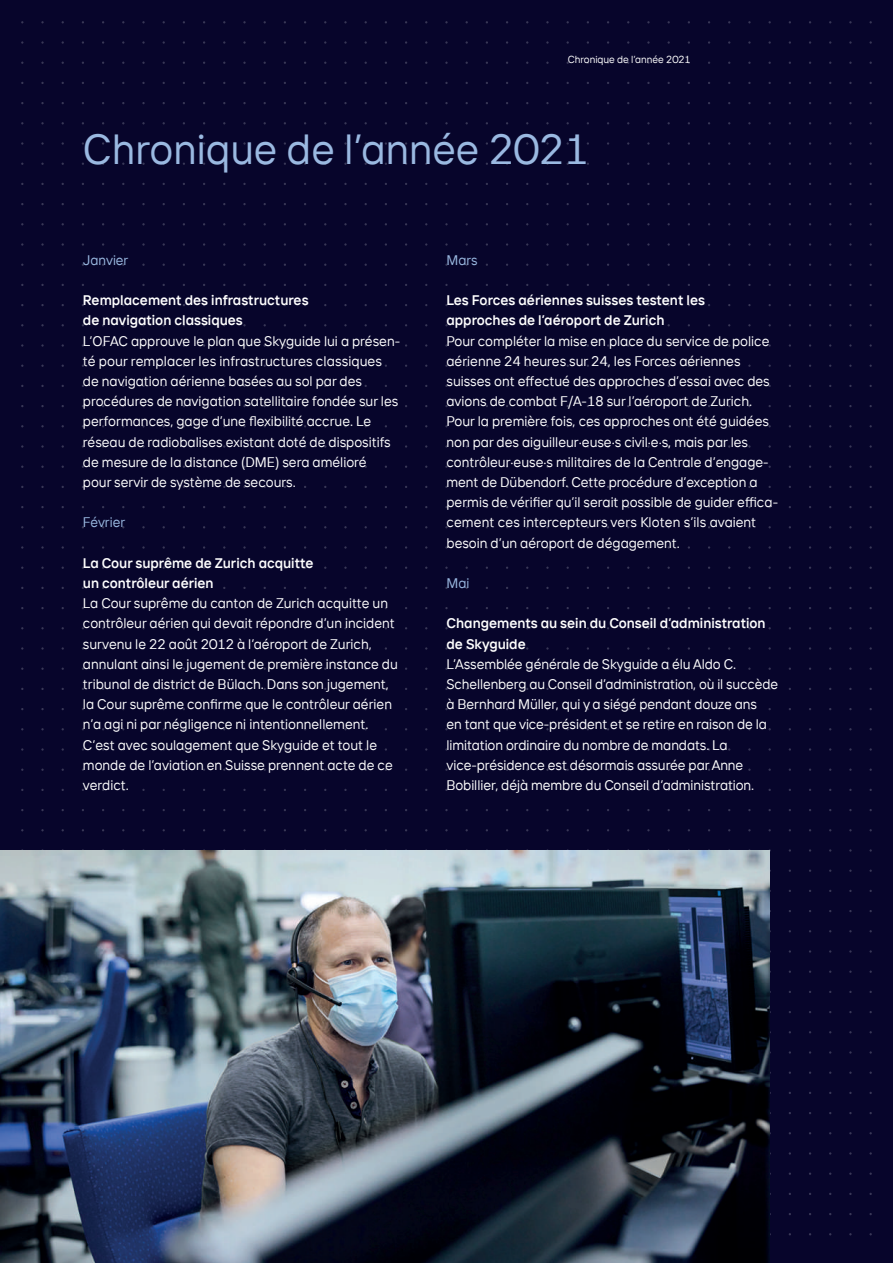
<style>
.page{position:relative;width:893px;height:1263px;background:#07052b}
.page>*{position:absolute;margin:0;border:0;box-sizing:border-box;transform-origin:0 0}
.t1{font:42px "TT Interphases";color:#9ab9e1}
.t2{font:13.8px/20.2px "TT Interphases";color:#fff}
.t3{font:600 13.8px/20.2px "TT Interphases";color:#fff}
.t4{font:13.8px "TT Interphases";color:#9ab9e1}
.t5{font:10.2px "TT Interphases";color:#fff}
</style>
<div class="page">
<img style="left:0;top:850px;width:770px;height:413px">
<p class="t5" style="left:568px;top:53px;width:125px">Chronique de l’année 2021</p>
<h1 class="t1" style="left:83px;top:122px;width:508px">Chronique de l’année 2021</h1>
<p class="t4" style="left:83px;top:251px;width:47px">Janvier</p>
<p class="t3" style="left:83px;top:290px;width:227px">Remplacement des infrastructures de navigation classiques</p>
<p class="t2" style="left:83px;top:330px;width:319px">L’OFAC approuve le plan que Skyguide lui a présen&shy;té pour remplacer les infrastructures classiques de navigation aérienne basées au sol par des procédures de navigation satellitaire fondée sur les performances, gage d’une flexibilité accrue. Le réseau de radiobalises existant doté de dispositifs de mesure de la distance (DME) sera amélioré<br>pour servir de système de secours.</p>
<p class="t4" style="left:83px;top:514px;width:44px">Février</p>
<p class="t3" style="left:83px;top:552px;width:232px">La Cour suprême de Zurich acquitte un contrôleur aérien</p>
<p class="t2" style="left:83px;top:593px;width:316px">La Cour suprême du canton de Zurich acquitte un contrôleur aérien qui devait répondre d’un incident survenu le 22 août 2012 à l’aéroport de Zurich, annulant ainsi le jugement de première instance du tribunal de district de Bülach. Dans son jugement, la Cour suprême confirme que le contrôleur aérien n’a agi ni par négligence ni intentionnellement.<br>C’est avec soulagement que Skyguide et tout le monde de l’aviation en Suisse prennent acte de ce verdict.</p>
<p class="t4" style="left:446px;top:251px;width:33px">Mars</p>
<p class="t3" style="left:446px;top:290px;width:260px">Les Forces aériennes suisses testent les approches de l’aéroport de Zurich</p>
<p class="t2" style="left:446px;top:330px;width:333px">Pour compléter la mise en place du service de police aérienne 24 heures sur 24, les Forces aériennes suisses ont effectué des approches d’essai avec des avions de combat F/A-18 sur l’aéroport de Zurich.<br>Pour la première fois, ces approches ont été guidées non par des aiguilleur·euse·s civil·e·s, mais par les contrôleur·euse·s militaires de la Centrale d’engage&shy;ment de Dübendorf. Cette procédure d’exception a permis de vérifier qu’il serait possible de guider effica&shy;cement ces intercepteurs vers Kloten s’ils avaient besoin d’un aéroport de dégagement.</p>
<p class="t4" style="left:446px;top:574px;width:24px">Mai</p>
<p class="t3" style="left:446px;top:613px;width:321px">Changements au sein du Conseil d’administration de Skyguide</p>
<p class="t2" style="left:446px;top:653px;width:333px">L’Assemblée générale de Skyguide a élu Aldo C.<br>Schellenberg au Conseil d’administration, où il succède à Bernhard Müller, qui y a siégé pendant douze ans<br>en tant que vice-président et se retire en raison de la limitation ordinaire du nombre de mandats. La vice-présidence est désormais assurée par Anne Bobillier, déjà membre du Conseil d’administration.</p>
</div>
